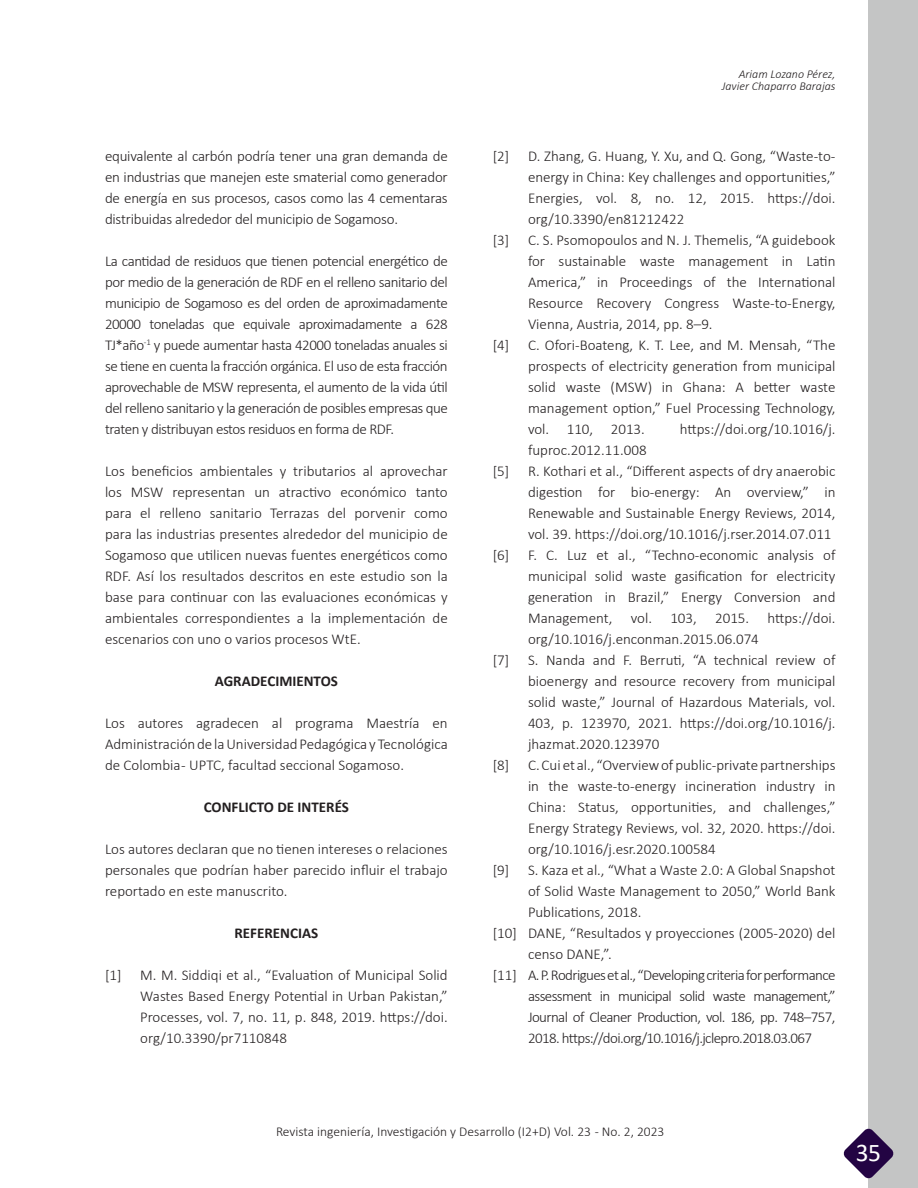
<style>
.page{position:relative;width:918px;height:1188px;background:#fff}
.page>*{position:absolute;margin:0;border:0;box-sizing:border-box;transform-origin:0 0}
.t1{font:25.5px "Calibri";color:#fff}
.Texto_del_contenido{font:300 15px/21px "Calibri";color:#231f20;text-align:justify}
.Titulos_numerados_de{font:700 15px "Calibri";color:#231f20}
.Texto_del_contenido-2{font:700 15px "Calibri";color:#231f20}
.t2{font:300 13.5px "Calibri";color:#231f20}
.Autores{font:italic 300 12px "Calibri";color:#231f20}
</style>
<div class="page">
<div style="left:869px;top:0;width:49px;height:1188px;background:#c4c5c5"></div>
<svg style="left:843px;top:1128px;width:51px;height:51px"></svg>
<p class="Autores" style="left:739px;top:67px;width:98px">Ariam Lozano Pérez,</p>
<p class="Autores" style="left:722px;top:79px;width:115px">Javier Chaparro Barajas</p>
<p class="Texto_del_contenido" style="left:105px;top:146px;width:344px">equivalente al carbón podría tener una gran demanda de en industrias que manejen este smaterial como generador de energía en sus procesos, casos como las 4 cementaras distribuidas alrededor del municipio de Sogamoso.</p>
<p class="Texto_del_contenido" style="left:105px;top:251px;width:344px">La cantidad de residuos que tienen potencial energético de por medio de la generación de RDF en el relleno sanitario del municipio de Sogamoso es del orden de aproximadamente 20000 toneladas que equivale aproximadamente a 628<br>TJ*año<sup>-1</sup> y puede aumentar hasta 42000 toneladas anuales si se tiene en cuenta la fracción orgánica. El uso de esta fracción aprovechable de MSW representa, el aumento de la vida útil del relleno sanitario y la generación de posibles empresas que traten y distribuyan estos residuos en forma de RDF.</p>
<p class="Texto_del_contenido" style="left:105px;top:461px;width:344px">Los beneficios ambientales y tributarios al aprovechar los MSW representan un atractivo económico tanto para el relleno sanitario Terrazas del porvenir como para las industrias presentes alrededor del municipio de Sogamoso que utilicen nuevas fuentes energéticos como RDF. Así los resultados descritos en este estudio son la base para continuar con las evaluaciones económicas y ambientales correspondientes a la implementación de escenarios con uno o varios procesos WtE.</p>
<p class="Titulos_numerados_de" style="left:215px;top:671px;width:125px">AGRADECIMIENTOS</p>
<p class="Texto_del_contenido" style="left:105px;top:713px;width:344px">Los autores agradecen al programa Maestría en Administración de la Universidad Pedagógica y Tecnológica de Colombia - UPTC, facultad seccional Sogamoso.</p>
<p class="Titulos_numerados_de" style="left:204px;top:797px;width:147px">CONFLICTO DE INTERÉS</p>
<p class="Texto_del_contenido" style="left:105px;top:839px;width:344px">Los autores declaran que no tienen intereses o relaciones personales que podrían haber parecido influir el trabajo reportado en este manuscrito.</p>
<p class="Texto_del_contenido-2" style="left:235px;top:923px;width:85px">REFERENCIAS</p>
<p class="Texto_del_contenido" style="left:105px;top:965px;width:18px">[1]</p>
<p class="Texto_del_contenido" style="left:493px;top:146px;width:18px">[2]</p>
<p class="Texto_del_contenido" style="left:493px;top:230px;width:18px">[3]</p>
<p class="Texto_del_contenido" style="left:493px;top:335px;width:18px">[4]</p>
<p class="Texto_del_contenido" style="left:493px;top:461px;width:18px">[5]</p>
<p class="Texto_del_contenido" style="left:493px;top:545px;width:18px">[6]</p>
<p class="Texto_del_contenido" style="left:493px;top:650px;width:18px">[7]</p>
<p class="Texto_del_contenido" style="left:493px;top:755px;width:18px">[8]</p>
<p class="Texto_del_contenido" style="left:493px;top:860px;width:18px">[9]</p>
<p class="Texto_del_contenido" style="left:493px;top:923px;width:26px">[10]</p>
<p class="Texto_del_contenido" style="left:140px;top:965px;width:309px">M. M. Siddiqi et al., “Evaluation of Municipal Solid</p>
<p class="Texto_del_contenido" style="left:493px;top:965px;width:26px">[11]</p>
<p class="Texto_del_contenido" style="left:140px;top:986px;width:309px">Wastes Based Energy Potential in Urban Pakistan,” Processes, vol. 7, no. 11, p. 848, 2019. https://doi. org/10.3390/pr7110848</p>
<p class="Texto_del_contenido" style="left:528px;top:146px;width:309px">D. Zhang, G. Huang, Y. Xu, and Q. Gong, “Waste-to&shy;energy in China: Key challenges and opportunities,” Energies, vol. 8, no. 12, 2015. https://doi. org/10.3390/en81212422</p>
<p class="Texto_del_contenido" style="left:528px;top:230px;width:309px">C. S. Psomopoulos and N. J. Themelis, “A guidebook for sustainable waste management in Latin America,” in Proceedings of the International Resource Recovery Congress Waste-to-Energy, Vienna, Austria, 2014, pp. 8–9.</p>
<p class="Texto_del_contenido" style="left:528px;top:335px;width:309px">C. Ofori-Boateng, K. T. Lee, and M. Mensah, “The prospects of electricity generation from municipal solid waste (MSW) in Ghana: A better waste management option,” Fuel Processing Technology, vol. 110, 2013.</p>
<p class="Texto_del_contenido" style="left:680px;top:419px;width:157px">https://doi.org/10.1016/j.</p>
<p class="Texto_del_contenido" style="left:528px;top:440px;width:120px">fuproc.2012.11.008</p>
<p class="Texto_del_contenido" style="left:528px;top:461px;width:309px">R. Kothari et al., “Different aspects of dry anaerobic digestion for bio-energy: An overview,” in Renewable and Sustainable Energy Reviews, 2014, vol. 39. https://doi.org/10.1016/j.rser.2014.07.011</p>
<p class="Texto_del_contenido" style="left:528px;top:545px;width:309px">F. C. Luz et al., “Techno-economic analysis of municipal solid waste gasification for electricity generation in Brazil,” Energy Conversion and Management, vol. 103, 2015. https://doi. org/10.1016/j.enconman.2015.06.074</p>
<p class="Texto_del_contenido" style="left:528px;top:650px;width:309px">S. Nanda and F. Berruti, “A technical review of bioenergy and resource recovery from municipal solid waste,” Journal of Hazardous Materials, vol.<br>403, p. 123970, 2021. https://doi.org/10.1016/j. jhazmat.2020.123970</p>
<p class="Texto_del_contenido" style="left:528px;top:755px;width:309px">C. Cui et al., “Overview of public-private partnerships in the waste-to-energy incineration industry in China: Status, opportunities, and challenges,” Energy Strategy Reviews, vol. 32, 2020. https://doi. org/10.1016/j.esr.2020.100584</p>
<p class="Texto_del_contenido" style="left:528px;top:860px;width:309px">S. Kaza et al., “What a Waste 2.0: A Global Snapshot of Solid Waste Management to 2050,” World Bank Publications, 2018.</p>
<p class="Texto_del_contenido" style="left:528px;top:923px;width:309px">DANE, “Resultados y proyecciones (2005-2020) del censo DANE,”.</p>
<p class="Texto_del_contenido" style="left:528px;top:965px;width:309px">A. P. Rodrigues et al., “Developing criteria for performance assessment in municipal solid waste management,” Journal of Cleaner Production, vol. 186, pp. 748–757, 2018. https://doi.org/10.1016/j.jclepro.2018.03.067</p>
<p class="t2" style="left:276px;top:1123px;width:390px">Revista ingeniería, Investigación y Desarrollo (I2+D) Vol. 23 - No. 2, 2023</p>
<h1 class="t1" style="left:856px;top:1135px;width:27px">35</h1>
</div>
